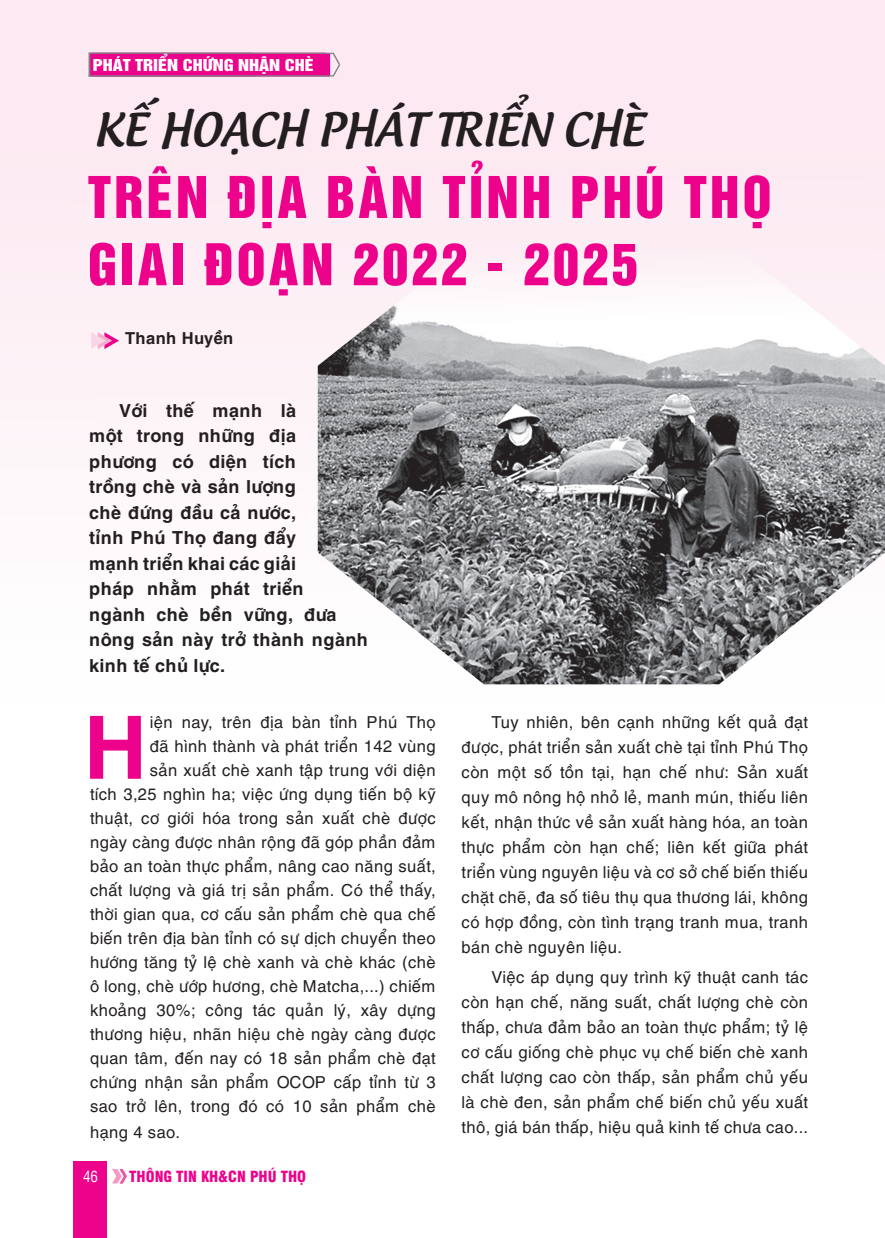
<style>
.page{position:relative;width:885px;height:1238px;background:#fff}
.page>*{position:absolute;margin:0;border:0;box-sizing:border-box;transform-origin:0 0}
.t1{font:700 87.6px "UTM Helve";color:#ed028c}
.t2{font:52.5px/67.2px "UTM Helvet Ins";letter-spacing:.06em;color:#ed028c}
.t3{font:43.5px "UTM Androgyne";color:#231f20}
.t4{font:700 18px/25.5px "UTM Helve";color:#231f20}
.t5{font:16.5px/24px "UTM Helve";color:#231f20;text-align:justify}
.t6{font:700 16.5px "UTM Helve";color:#231f20}
.t7{font:700 15px "BQN Helvet Ins";color:#fff}
.t8{font:900 condensed 15px "BQN Swiss 721";color:#ed028c}
.t9{font:15px "BQN Swiss Condensed";color:#fff}
</style>
<div class="page">
<div style="left:74px;top:1160px;width:33px;height:77px;background:#ed028c"></div>
<svg style="left:112px;top:1169px;width:15px;height:14px"></svg>
<div style="left:0;top:0;width:884px;height:702px;background:linear-gradient(to bottom,#fce6ef,#fefffe)"></div>
<img style="left:318px;top:234px;width:566px;height:450px">
<svg style="left:91px;top:332px;width:28px;height:17px"></svg>
<svg style="left:88px;top:51px;width:254px;height:26px;background:#e22695"></svg>
<p class="t7" style="left:94px;top:51px;width:222px">PHÁT TRIỂN CHỨNG NHẬN CHÈ</p>
<p class="t7" style="left:93px;top:53px;width:222px">PHÁT TRIỂN CHỨNG NHẬN CHÈ</p>
<h3 class="t3" style="left:94px;top:93px;width:552px">KẾ HOẠCH PHÁT TRIỂN CHÈ</h3>
<h2 class="t2" style="left:88px;top:159px;width:685px">TRÊN ĐỊA BÀN TỈNH PHÚ THỌ<br>GIAI ĐOẠN 2022 - 2025</h2>
<p class="t6" style="left:125px;top:325px;width:110px">Thanh Huyền</p>
<p class="t4" style="left:89px;top:395px;width:281px;text-indent:30px">Với thế mạnh là<br>một trong những địa phương có diện tích<br>trồng chè và sản lượng<br>chè đứng đầu cả nước,<br>tỉnh Phú Thọ đang đẩy<br>mạnh triển khai các giải<br>pháp nhằm phát triển<br>ngành chè bền vững, đưa nông sản này trở thành ngành kinh tế chủ lực.</p>
<p class="t5" style="left:90px;top:708px;width:347px;text-align:right">iện nay, trên địa bàn tỉnh Phú Thọ<br>đã hình thành và phát triển 142 vùng<br>sản xuất chè xanh tập trung với diện<br>tích 3,25 nghìn ha; việc ứng dụng tiến bộ kỹ thuật, cơ giới hóa trong sản xuất chè được ngày càng được nhân rộng đã góp phần đảm bảo an toàn thực phẩm, nâng cao năng suất, chất lượng và giá trị sản phẩm. Có thể thấy, thời gian qua, cơ cấu sản phẩm chè qua chế biến trên địa bàn tỉnh có sự dịch chuyển theo hướng tăng tỷ lệ chè xanh và chè khác (chè ô long, chè ướp hương, chè Matcha,...) chiếm khoảng 30%; công tác quản lý, xây dựng thương hiệu, nhãn hiệu chè ngày càng được quan tâm, đến nay có 18 sản phẩm chè đạt chứng nhận sản phẩm OCOP cấp tỉnh từ 3 sao trở lên, trong đó có 10 sản phẩm chè</p>
<p class="t5" style="left:90px;top:1117px;width:92px">hạng 4 sao.</p>
<h1 class="t1" style="left:84px;top:674px;width:68px">H</h1>
<p class="t9" style="left:83px;top:1165px;width:16px">46</p>
<p class="t8" style="left:129px;top:1164px;width:178px">THÔNG TIN KH&amp;CN PHÚ THỌ</p>
<p class="t5" style="left:461px;top:707px;width:348px;line-height:25px;text-indent:30px">Tuy nhiên, bên cạnh những kết quả đạt được, phát triển sản xuất chè tại tỉnh Phú Thọ còn một số tồn tại, hạn chế như: Sản xuất quy mô nông hộ nhỏ lẻ, manh mún, thiếu liên kết, nhận thức về sản xuất hàng hóa, an toàn thực phẩm còn hạn chế; liên kết giữa phát triển vùng nguyên liệu và cơ sở chế biến thiếu chặt chẽ, đa số tiêu thụ qua thương lái, không có hợp đồng, còn tình trạng tranh mua, tranh bán chè nguyên liệu.</p>
<p class="t5" style="left:461px;top:962px;width:348px;line-height:25px;text-indent:30px">Việc áp dụng quy trình kỹ thuật canh tác còn hạn chế, năng suất, chất lượng chè còn thấp, chưa đảm bảo an toàn thực phẩm; tỷ lệ cơ cấu giống chè phục vụ chế biến chè xanh chất lượng cao còn thấp, sản phẩm chủ yếu là chè đen, sản phẩm chế biến chủ yếu xuất thô, giá bán thấp, hiệu quả kinh tế chưa cao...</p>
</div>
